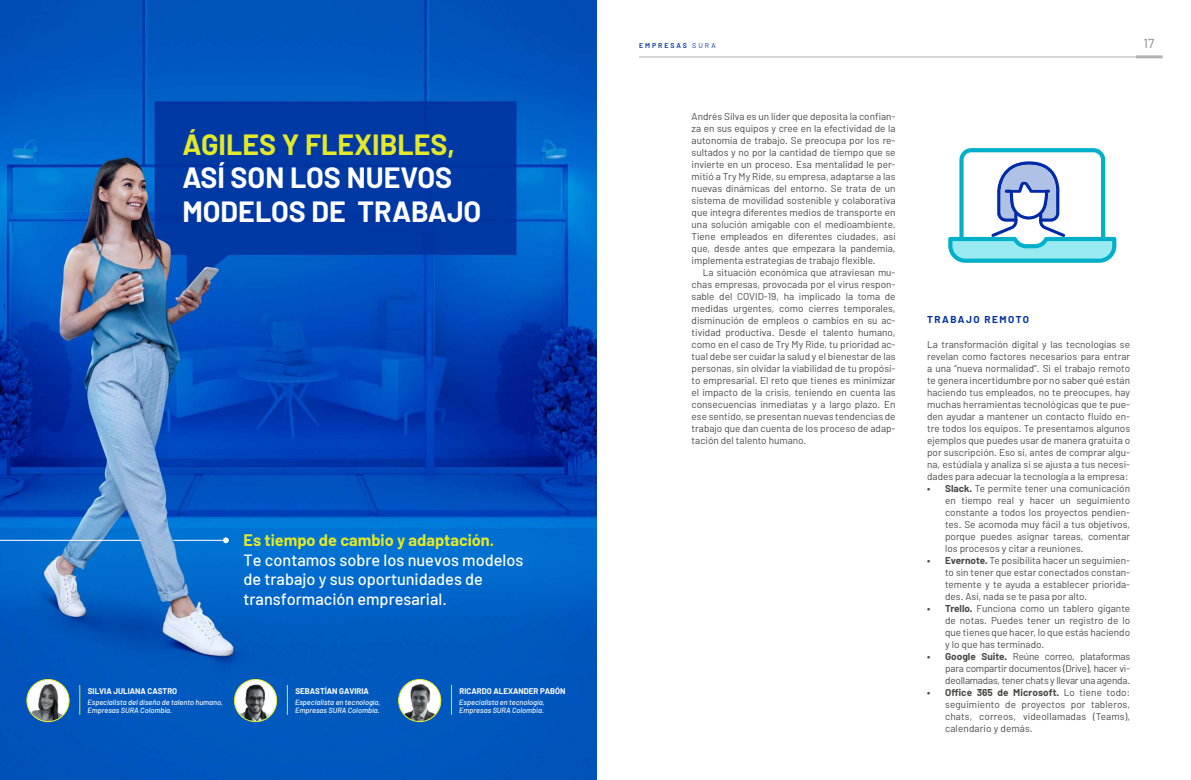
<style>
.page{position:relative;width:1191px;height:780px;background:#fff}
.page>*{position:absolute;margin:0;border:0;box-sizing:border-box;transform-origin:0 0}
.t1{font:700 28.6px/33.8px "Barlow";color:#fff}
.t2{font:700 28.6px "Barlow";color:#e3e829}
.t3{font:500 16.3px/19.6px "Barlow";color:#fff}
.t4{font:700 16.3px "Barlow";color:#e3e829}
.t5{font:13px "Barlow";color:#868786}
.t6{font:10px/12px "Barlow";color:#484847;text-align:justify}
.t7{font:700 10px "Barlow";letter-spacing:.15em;color:#002fa4}
.t8{font:700 8px "Barlow";color:#fff}
.t9{font:italic 500 7.5px/8.1px "Barlow";color:#fff}
.t10{font:600 7px "Barlow";letter-spacing:.28em;color:#002fa4}
.s1{font-weight:400}
.s2{font-weight:700}
</style>
<div class="page">
<hr style="left:639px;top:57px;width:522px;height:1px;background:#b1b2b3">
<hr style="left:1135px;top:55px;width:27px;height:3px;background:#b1b2b3">
<svg style="left:948px;top:148px;width:168px;height:115px"></svg>
<img style="left:0;top:0;width:597px;height:780px">
<hr style="left:0;top:539px;width:140px;height:2px;background:#fff">
<svg style="left:173px;top:537px;width:56px;height:6px"></svg>
<div style="left:27px;top:679px;width:42px;height:42px;border:2px solid #fff;border-radius:50%"></div>
<img style="left:28px;top:681px;width:40px;height:40px">
<div style="left:26px;top:679px;width:43px;height:43px;border:1px solid #e3e829;border-radius:50%"></div>
<svg style="left:79px;top:685px;width:1px;height:29px"></svg>
<div style="left:235px;top:680px;width:41px;height:40px;background:#fff;border-radius:50%"></div>
<div style="left:234px;top:679px;width:43px;height:42px;border:2px solid #fff;border-radius:50%"></div>
<img style="left:235px;top:682px;width:37px;height:39px">
<div style="left:234px;top:679px;width:43px;height:43px;border:1px solid #e3e829;border-radius:50%"></div>
<svg style="left:287px;top:685px;width:1px;height:29px"></svg>
<div style="left:399px;top:679px;width:42px;height:42px;border:2px solid #fff;border-radius:50%"></div>
<img style="left:399px;top:681px;width:41px;height:40px">
<div style="left:398px;top:679px;width:43px;height:43px;border:1px solid #e3e829;border-radius:50%"></div>
<svg style="left:451px;top:685px;width:1px;height:29px"></svg>
<h1 class="t2" style="left:182px;top:123px;width:274px">ÁGILES Y FLEXIBLES,</h1>
<h1 class="t1" style="left:182px;top:159px;width:300px">ASÍ SON LOS NUEVOS<br>MODELOS DE TRABAJO</h1>
<h2 class="t4" style="left:243px;top:528px;width:252px">Es tiempo de cambio y adaptación.</h2>
<h2 class="t3" style="left:243px;top:548px;width:281px">Te contamos sobre los nuevos modelos de trabajo y sus oportunidades de transformación empresarial.</h2>
<p class="t8" style="left:88px;top:685px;width:91px">SILVIA JULIANA CASTRO</p>
<p class="t9" style="left:87px;top:697px;width:137px">Especialista del diseño de talento humano,<br>Empresas SURA Colombia.</p>
<p class="t8" style="left:295px;top:685px;width:75px">SEBASTÍAN GAVIRIA</p>
<p class="t9" style="left:295px;top:697px;width:87px">Especialista en tecnología,<br>Empresas SURA Colombia.</p>
<p class="t8" style="left:459px;top:685px;width:108px">RICARDO ALEXANDER PABÓN</p>
<p class="t9" style="left:459px;top:697px;width:87px">Especialista en tecnología,<br>Empresas SURA Colombia.</p>
<p class="t10" style="left:639px;top:41px;width:78px">EMPRESAS <span class="s1">SURA</span></p>
<h3 class="t5" style="left:1143px;top:35px;width:12px">17</h3>
<p class="t6" style="left:691px;top:110px;width:205px">Andrés Silva es un líder que deposita la confian&shy;za en sus equipos y cree en la efectividad de la autonomía de trabajo. Se preocupa por los re&shy;sultados y no por la cantidad de tiempo que se invierte en un proceso. Esa mentalidad le per&shy;mitió a Try My Ride, su empresa, adaptarse a las nuevas dinámicas del entorno. Se trata de un sistema de movilidad sostenible y colaborativa que integra diferentes medios de transporte en una solución amigable con el medioambiente.<br>Tiene empleados en diferentes ciudades, así que, desde antes que empezara la pandemia, implementa estrategias de trabajo flexible.</p>
<p class="t6" style="left:691px;top:266px;width:205px;text-indent:11px">La situación económica que atraviesan mu&shy;chas empresas, provocada por el virus respon&shy;sable del COVID-19, ha implicado la toma de medidas urgentes, como cierres temporales, disminución de empleos o cambios en su ac&shy;tividad productiva. Desde el talento humano, como en el caso de Try My Ride, tu prioridad ac&shy;tual debe ser cuidar la salud y el bienestar de las personas, sin olvidar la viabilidad de tu propósi&shy;to empresarial. El reto que tienes es minimizar el impacto de la crisis, teniendo en cuenta las consecuencias inmediatas y a largo plazo. En ese sentido, se presentan nuevas tendencias de trabajo que dan cuenta de los proceso de adap&shy;tación del talento humano.</p>
<p class="t7" style="left:927px;top:313px;width:103px">TRABAJO REMOTO</p>
<p class="t6" style="left:927px;top:338px;width:204px">La transformación digital y las tecnologías se revelan como factores necesarios para entrar a una “nueva normalidad”. Si el trabajo remoto te genera incertidumbre por no saber qué están haciendo tus empleados, no te preocupes, hay muchas herramientas tecnológicas que te pue&shy;den ayudar a mantener un contacto fluido en&shy;tre todos los equipos. Te presentamos algunos ejemplos que puedes usar de manera gratuita o por suscripción. Eso sí, antes de comprar algu&shy;na, estúdiala y analiza si se ajusta a tus necesi&shy;dades para adecuar la tecnología a la empresa:</p>
<p class="t6" style="left:945px;top:482px;width:186px;text-indent:-18px"><span class="s2">• Slack.</span> Te permite tener una comunicación en tiempo real y hacer un seguimiento constante a todos los proyectos pendien&shy;tes. Se acomoda muy fácil a tus objetivos, porque puedes asignar tareas, comentar los procesos y citar a reuniones.</p>
<p class="t6" style="left:945px;top:554px;width:186px;text-indent:-18px"><span class="s2">• Evernote.</span> Te posibilita hacer un seguimien&shy;to sin tener que estar conectados constan&shy;temente y te ayuda a establecer priorida&shy;des. Así, nada se te pasa por alto.</p>
<p class="t6" style="left:945px;top:602px;width:186px;text-indent:-18px"><span class="s2">• Trello.</span> Funciona como un tablero gigante de notas. Puedes tener un registro de lo que tienes que hacer, lo que estás haciendo y lo que has terminado.</p>
<p class="t6" style="left:945px;top:650px;width:186px;text-indent:-18px"><span class="s2">• Google Suite.</span> Reúne correo, plataformas para compartir documentos (Drive), hacer vi&shy;deollamadas, tener chats y llevar una agenda.</p>
<p class="t6" style="left:945px;top:686px;width:186px;text-indent:-18px"><span class="s2">• Office 365 de Microsoft.</span> Lo tiene todo: seguimiento de proyectos por tableros, chats, correos, videollamadas (Teams), calendario y demás.</p>
</div>
